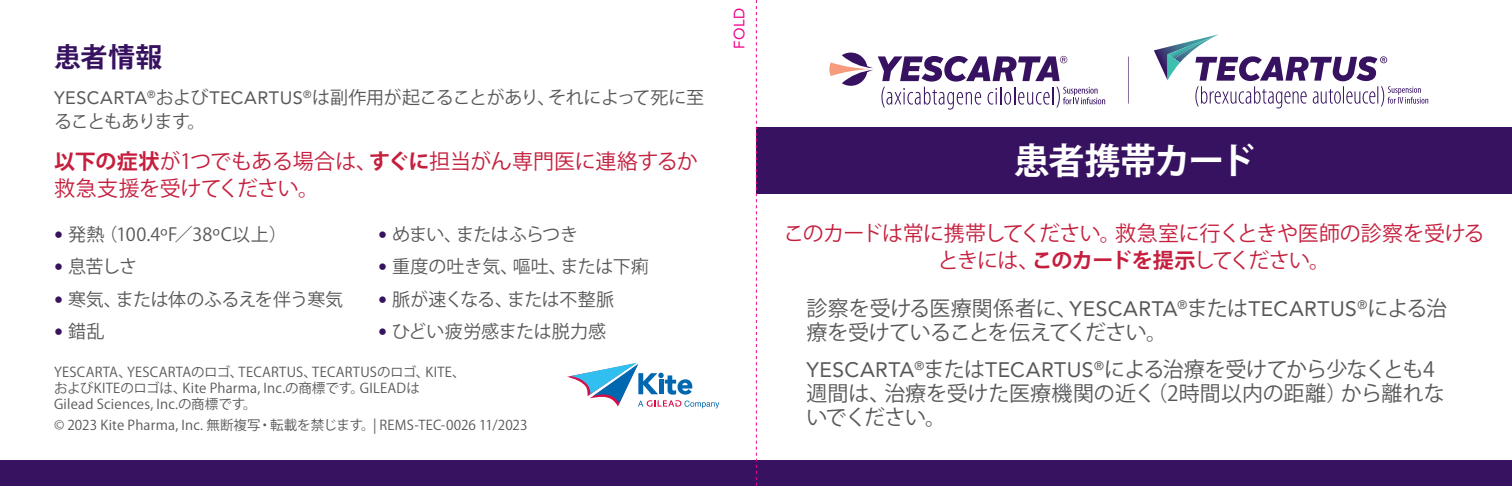
<style>
.page{position:relative;width:1512px;height:486px;background:#fff}
.page>*{position:absolute;margin:0;border:0;box-sizing:border-box;transform-origin:0 0}
.t1{font:700 36px "Koz Go Pr 6 N";letter-spacing:-.04em;color:#fff}
.t2{font:700 27px "Koz Go Pr 6 N";color:#371260}
.t3{font:21px/24px "Koz Go Pr 6 N";letter-spacing:-.015em;color:#57585a}
.t4{font:21px/27px "Koz Go Pr 6 N";letter-spacing:-.025em;color:#c51f3e}
.t5{font:18px/24px "Koz Go Pr 6 N";letter-spacing:-.02em;color:#57585a}
.t6{font:18px "Koz Go Pr 6 N";letter-spacing:.025em;color:#57585a}
.t7{font:15px "Avenir";color:#ed028c}
.t8{font:13.5px/16.2px "Koz Go Pr 6 N";letter-spacing:.015em;color:#57585a}
.s1{font-family:"Avenir"}
.s2{font-weight:700}
.s3{font-family:"Avenir";color:#371260}
</style>
<div class="page">
<svg style="left:1195px;top:56px;width:233px;height:53px"></svg>
<img style="left:1154px;top:47px;width:65px;height:33px">
<svg style="left:1168px;top:59px;width:12px;height:21px"></svg>
<img style="left:1168px;top:34px;width:51px;height:25px">
<hr style="left:1128px;top:57px;width:1px;height:47px;background:#816f9d">
<div style="left:0;top:460px;width:1512px;height:26px;background:#371260"></div>
<div style="left:756px;top:127px;width:756px;height:66px;background:#371260"></div>
<svg style="left:567px;top:363px;width:152px;height:45px"></svg>
<svg style="left:829px;top:53px;width:276px;height:57px"></svg>
<svg style="left:756px;top:0;width:1px;height:486px"></svg>
<p class="t2" style="left:54px;top:42px;width:110px">患者情報</p>
<p class="t5" style="left:54px;top:86px;width:652px"><span class="s1">YESCARTA</span><sup>®</sup>および<span class="s1">TECARTUS</span><sup>®</sup>は副作用が起こることがあり、それによって死に至ることもあります。</p>
<p class="t4" style="left:54px;top:148px;width:645px"><span class="s2">以下の症状</span>が1つでもある場合は、<span class="s2">すぐに</span>担当がん専門医に連絡するか救急支援を受けてください。</p>
<p class="t6" style="left:54px;top:225px;width:235px"><span class="s3">•</span> 発熱（100.4ºF／38ºC以上）</p>
<p class="t5" style="left:54px;top:255px;width:85px"><span class="s3">•</span> 息苦しさ</p>
<p class="t5" style="left:54px;top:287px;width:291px"><span class="s3">•</span> 寒気、または体のふるえを伴う寒気</p>
<p class="t5" style="left:54px;top:319px;width:52px"><span class="s3">•</span> 錯乱</p>
<p class="t5" style="left:378px;top:223px;width:201px"><span class="s3">•</span> めまい、またはふらつき</p>
<p class="t5" style="left:378px;top:255px;width:272px"><span class="s3">•</span> 重度の吐き気、嘔吐、または下痢</p>
<p class="t5" style="left:378px;top:287px;width:238px"><span class="s3">•</span> 脈が速くなる、または不整脈</p>
<p class="t5" style="left:378px;top:319px;width:230px"><span class="s3">•</span> ひどい疲労感または脱力感</p>
<p class="t8" style="left:54px;top:364px;width:413px">YESCARTA、YESCARTAのロゴ、TECARTUS、TECARTUSのロゴ、KITE、およびKITEのロゴは、Kite Pharma, Inc.の商標です。GILEADは<br>Gilead Sciences, Inc.の商標です。</p>
<p class="t8" style="left:54px;top:417px;width:475px">© 2023 Kite Pharma, Inc. 無断複写・転載を禁じます。| REMS-TEC-0026 11/2023</p>
<p class="t7" style="left:727px;top:49px;width:42px;rotate:-90deg">FOLD</p>
<p class="t1" style="left:1014px;top:141px;width:243px">患者携帯カード</p>
<p class="t4" style="left:784px;top:220px;width:702px;text-align:center">このカードは常に携帯してください。救急室に行くときや医師の診察を受けるときには、<span class="s2">このカードを提示</span>してください。</p>
<p class="t3" style="left:806px;top:297px;width:642px">診察を受ける医療関係者に、<span class="s1">YESCARTA</span><sup>®</sup>または<span class="s1">TECARTUS</span><sup>®</sup>による治療を受けていることを伝えてください。</p>
<p class="t3" style="left:806px;top:358px;width:640px"><span class="s1">YESCARTA</span><sup>®</sup>または<span class="s1">TECARTUS</span><sup>®</sup>による治療を受けてから少なくとも4週間は、治療を受けた医療機関の近く（2時間以内の距離）から離れないでください。</p>
</div>
